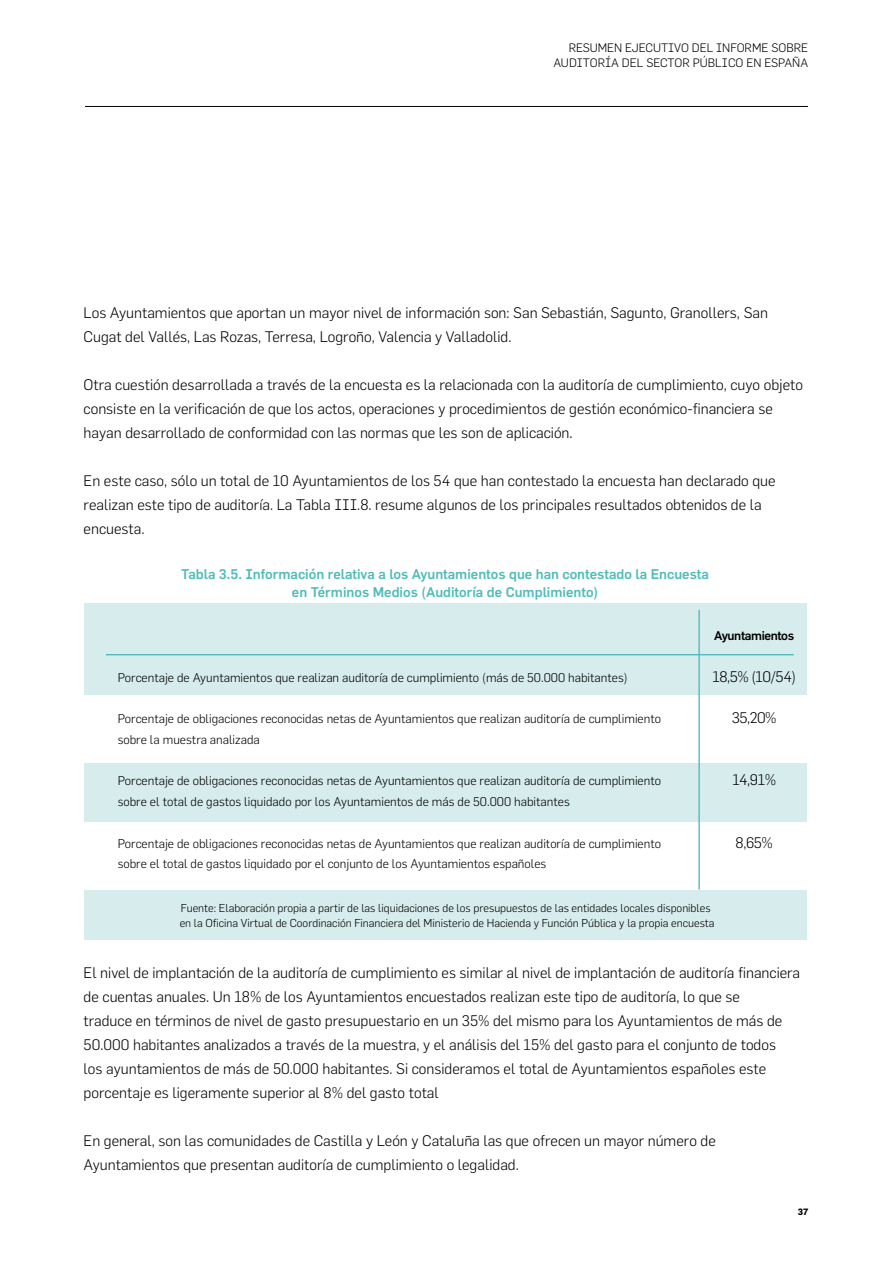
<style>
.page{position:relative;width:893px;height:1263px;background:#fff}
.page>*{position:absolute;margin:0;border:0;box-sizing:border-box;transform-origin:0 0}
.t1{font:300 15px/24px "Flama";color:#000}
.t2{font:500 13.8px/18px "Flama";color:#50bcba;text-align:center}
.t3{font:300 12.45px/20.7px "Flama";color:#000}
.t4{font:500 12.45px "Flama";letter-spacing:-.03em;color:#000}
.t5{font:300 12px/15px "Flama";color:#000;text-align:right}
.t6{font:300 11.25px/15px "Flama";color:#000}
.t7{font:700 9px "Flama";color:#000}
</style>
<div class="page">
<hr style="left:85px;top:106px;width:723px;height:1px;background:#000">
<div style="left:84px;top:604px;width:722px;height:336px;background:#d7ecec"></div>
<div style="left:84px;top:822px;width:722px;height:68px;background:#fff"></div>
<div style="left:84px;top:695px;width:722px;height:68px;background:#fff"></div>
<hr style="left:106px;top:654px;width:688px;height:1px;background:#50bcba">
<hr style="left:698px;top:610px;width:2px;height:279px;background:#50bcba">
<p class="t5" style="left:553px;top:40px;width:256px">RESUMEN EJECUTIVO DEL INFORME SOBRE<br>AUDITORÍA DEL SECTOR PÚBLICO EN ESPAÑA</p>
<p class="t1" style="left:84px;top:301px;width:686px">Los Ayuntamientos que aportan un mayor nivel de información son: San Sebastián, Sagunto, Granollers, San<br>Cugat del Vallés, Las Rozas, Terresa, Logroño, Valencia y Valladolid.</p>
<p class="t1" style="left:84px;top:373px;width:721px">Otra cuestión desarrollada a través de la encuesta es la relacionada con la auditoría de cumplimiento, cuyo objeto consiste en la verificación de que los actos, operaciones y procedimientos de gestión económico-financiera se hayan desarrollado de conformidad con las normas que les son de aplicación.</p>
<p class="t1" style="left:84px;top:469px;width:694px">En este caso, sólo un total de 10 Ayuntamientos de los 54 que han contestado la encuesta han declarado que realizan este tipo de auditoría. La Tabla III.8. resume algunos de los principales resultados obtenidos de la encuesta.</p>
<p class="t2" style="left:181px;top:565px;width:529px">Tabla 3.5. Información relativa a los Ayuntamientos que han contestado la Encuesta en Términos Medios (Auditoría de Cumplimiento)</p>
<p class="t3" style="left:118px;top:667px;width:511px">Porcentaje de Ayuntamientos que realizan auditoría de cumplimiento (más de 50.000 habitantes)</p>
<p class="t3" style="left:118px;top:708px;width:545px">Porcentaje de obligaciones reconocidas netas de Ayuntamientos que realizan auditoría de cumplimiento sobre la muestra analizada</p>
<p class="t3" style="left:118px;top:770px;width:545px">Porcentaje de obligaciones reconocidas netas de Ayuntamientos que realizan auditoría de cumplimiento sobre el total de gastos liquidado por los Ayuntamientos de más de 50.000 habitantes</p>
<p class="t3" style="left:118px;top:833px;width:545px">Porcentaje de obligaciones reconocidas netas de Ayuntamientos que realizan auditoría de cumplimiento sobre el total de gastos liquidado por el conjunto de los Ayuntamientos españoles</p>
<p class="t4" style="left:714px;top:629px;width:81px">Ayuntamientos</p>
<p class="t1" style="left:712px;top:664px;width:85px">18,5% (10/54)</p>
<p class="t1" style="left:732px;top:706px;width:46px">35,20%</p>
<p class="t1" style="left:732px;top:768px;width:45px">14,91%</p>
<p class="t1" style="left:736px;top:830px;width:39px">8,65%</p>
<p class="t6" style="left:180px;top:900px;width:536px">Fuente: Elaboración propia a partir de las liquidaciones de los presupuestos de las entidades locales disponibles en la Oficina Virtual de Coordinación Financiera del Ministerio de Hacienda y Función Pública y la propia encuesta</p>
<p class="t1" style="left:84px;top:961px;width:718px">El nivel de implantación de la auditoría de cumplimiento es similar al nivel de implantación de auditoría financiera de cuentas anuales. Un 18% de los Ayuntamientos encuestados realizan este tipo de auditoría, lo que se<br>traduce en términos de nivel de gasto presupuestario en un 35% del mismo para los Ayuntamientos de más de 50.000 habitantes analizados a través de la muestra, y el análisis del 15% del gasto para el conjunto de todos<br>los ayuntamientos de más de 50.000 habitantes. Si consideramos el total de Ayuntamientos españoles este porcentaje es ligeramente superior al 8% del gasto total</p>
<p class="t1" style="left:84px;top:1129px;width:634px">En general, son las comunidades de Castilla y León y Cataluña las que ofrecen un mayor número de<br>Ayuntamientos que presentan auditoría de cumplimiento o legalidad.</p>
<p class="t7" style="left:798px;top:1207px;width:12px">37</p>
</div>
